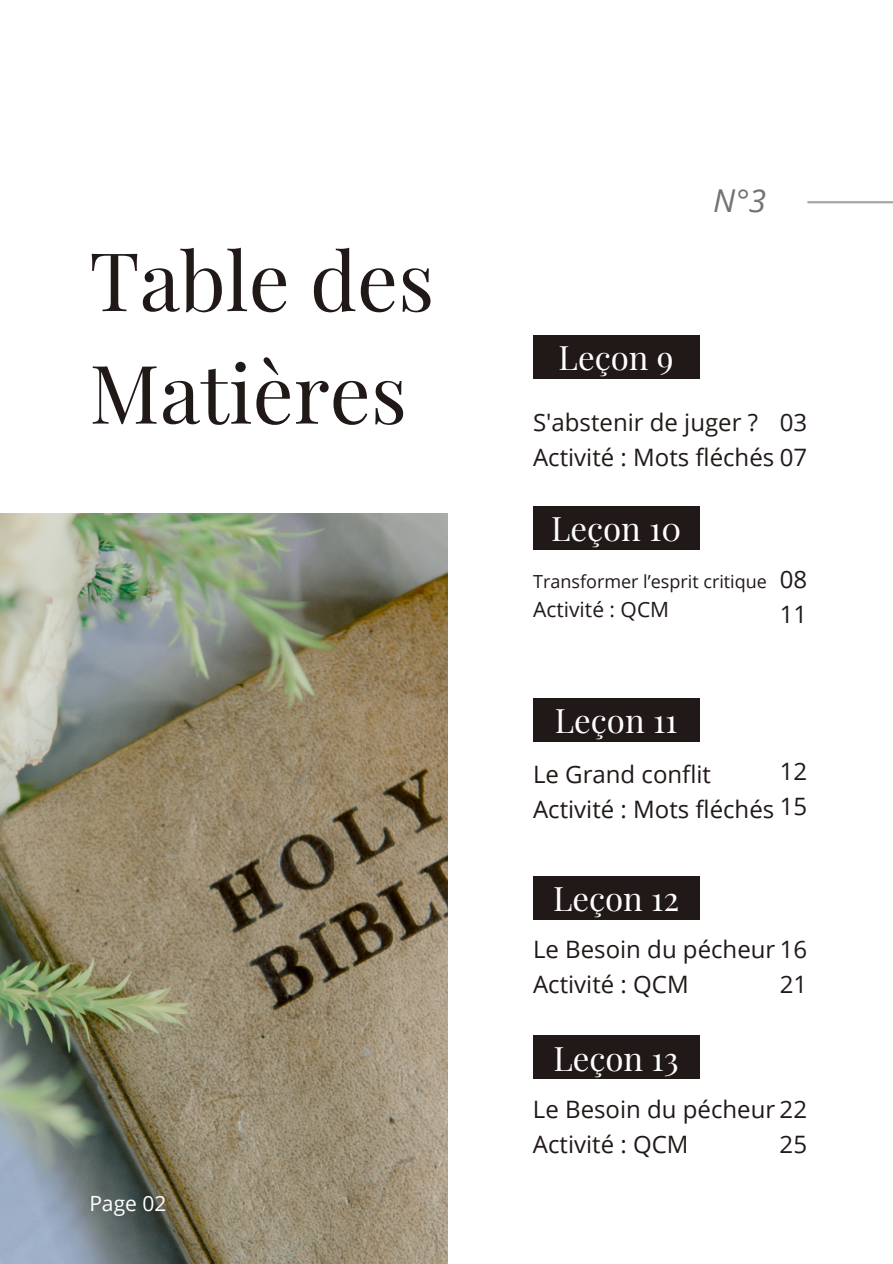
<style>
.page{position:relative;width:893px;height:1264px;background:#fff}
.page>*{position:absolute;margin:0;border:0;box-sizing:border-box;transform-origin:0 0}
.t1{font:81px/112.5px "Playfair Display";color:#201917}
.t2{font:33px "Playfair Display";color:#fff}
.t3{font:italic 31.5px "Open Sans";color:#737373}
.t4{font:24px/34.8px "Open Sans";color:#201917}
.t5{font:21px "Open Sans";color:#201917}
.t6{font:21px "Open Sans";color:#fff}
.t7{font:18px "Open Sans";color:#201917}
</style>
<div class="page">
<hr style="left:808px;top:201px;width:84px;height:2px;background:#a6a6a6">
<div style="left:533px;top:335px;width:166px;height:44px;background:#201917"></div>
<div style="left:533px;top:505px;width:166px;height:44px;background:#201917"></div>
<div style="left:533px;top:698px;width:166px;height:44px;background:#201917"></div>
<div style="left:533px;top:875px;width:166px;height:44px;background:#201917"></div>
<img style="left:0;top:513px;width:447px;height:750px">
<div style="left:533px;top:1035px;width:166px;height:44px;background:#201917"></div>
<p class="t1" style="left:89px;top:221px;width:346px">Table des<br>Matières</p>
<p class="t6" style="left:89px;top:1188px;width:79px">Page 02</p>
<p class="t3" style="left:713px;top:178px;width:54px">N°3</p>
<p class="t2" style="left:558px;top:334px;width:116px">Leçon 9</p>
<p class="t4" style="left:533px;top:404px;width:275px">S'abstenir de juger ?<br>Activité : Mots fléchés 07</p>
<p class="t4" style="left:779px;top:404px;width:29px">03</p>
<p class="t2" style="left:551px;top:505px;width:132px">Leçon 10</p>
<p class="t7" style="left:533px;top:569px;width:235px">Transformer l’esprit critique</p>
<p class="t5" style="left:533px;top:595px;width:138px">Activité : QCM</p>
<p class="t4" style="left:779px;top:561px;width:29px">08</p>
<p class="t4" style="left:779px;top:596px;width:29px">11</p>
<p class="t2" style="left:554px;top:697px;width:124px">Leçon 11</p>
<p class="t4" style="left:533px;top:756px;width:179px">Le Grand conflit</p>
<p class="t4" style="left:533px;top:791px;width:243px">Activité : Mots fléchés</p>
<p class="t4" style="left:779px;top:753px;width:29px">12</p>
<p class="t4" style="left:779px;top:788px;width:29px">15</p>
<p class="t2" style="left:553px;top:875px;width:128px">Leçon 12</p>
<p class="t4" style="left:533px;top:931px;width:275px">Le Besoin du pécheur 16</p>
<p class="t4" style="left:533px;top:966px;width:157px">Activité : QCM</p>
<p class="t4" style="left:779px;top:966px;width:29px">21</p>
<p class="t2" style="left:553px;top:1034px;width:127px">Leçon 13</p>
<p class="t4" style="left:533px;top:1091px;width:275px">Le Besoin du pécheur 22</p>
<p class="t4" style="left:533px;top:1126px;width:157px">Activité : QCM</p>
<p class="t4" style="left:779px;top:1126px;width:29px">25</p>
</div>
